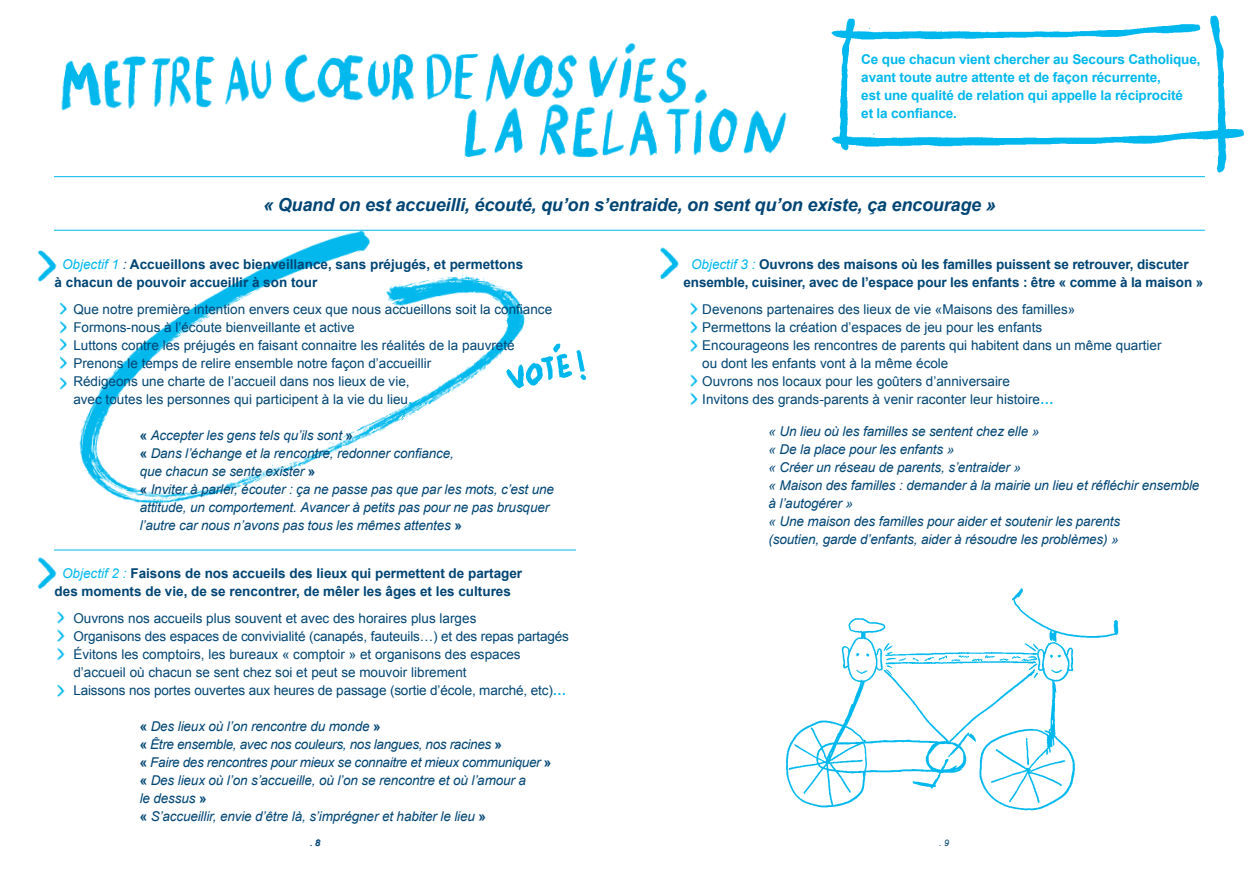
<style>
.page{position:relative;width:1259px;height:893px;background:#fff}
.page>*{position:absolute;margin:0;border:0;box-sizing:border-box;transform-origin:0 0}
.t1{font:italic 700 18px "Arial";letter-spacing:-.01em;color:#004574}
.t2{font:13.5px/18px "Arial";color:#004574}
.t3{font:italic 13.5px/18px "Arial";letter-spacing:-.01em;color:#004574}
.t4{font:700 13.5px/18px "Arial";color:#004574}
.t5{font:700 13.5px/18px "Arial";letter-spacing:-.01em;color:#00b8ed}
.t6{font:italic 9px "Arial";color:#004574}
.s1{font-weight:400;font-style:italic;color:#00b8ed}
.s2{font-weight:400;font-style:italic}
.s3{font-weight:700;color:#00b8ed}
.s4{font-weight:700;font-style:normal}
</style>
<div class="page">
<img style="left:67px;top:229px;width:496px;height:275px">
<img style="left:54px;top:43px;width:843px;height:135px">
<hr style="left:54px;top:550px;width:522px;height:1px;background:#00b8ed">
<hr style="left:54px;top:176px;width:1151px;height:1px;background:#00b8ed">
<hr style="left:54px;top:230px;width:1151px;height:1px;background:#00b8ed">
<img style="left:503px;top:341px;width:83px;height:54px">
<img style="left:37px;top:250px;width:20px;height:32px">
<img style="left:59px;top:301px;width:11px;height:16px">
<img style="left:690px;top:302px;width:8px;height:14px">
<img style="left:690px;top:320px;width:8px;height:14px">
<img style="left:690px;top:339px;width:8px;height:13px">
<img style="left:690px;top:374px;width:8px;height:13px">
<img style="left:690px;top:392px;width:8px;height:14px">
<img style="left:57px;top:611px;width:8px;height:13px">
<img style="left:57px;top:629px;width:8px;height:13px">
<img style="left:57px;top:647px;width:8px;height:14px">
<img style="left:57px;top:684px;width:8px;height:13px">
<img style="left:59px;top:320px;width:11px;height:15px">
<img style="left:59px;top:337px;width:11px;height:16px">
<img style="left:59px;top:355px;width:11px;height:16px">
<img style="left:59px;top:376px;width:11px;height:15px">
<img style="left:660px;top:247px;width:19px;height:32px">
<img style="left:37px;top:557px;width:20px;height:32px">
<img style="left:786px;top:588px;width:333px;height:223px">
<img style="left:820px;top:122px;width:424px;height:31px">
<img style="left:822px;top:24px;width:379px;height:21px">
<img style="left:833px;top:18px;width:28px;height:135px">
<img style="left:1205px;top:15px;width:27px;height:158px">
<p class="t5" style="left:861px;top:50px;width:341px">Ce que chacun vient chercher au Secours Catholique, avant toute autre attente et de façon récurrente,<br>est une qualité de relation qui appelle la réciprocité<br>et la confiance.</p>
<h1 class="t1" style="left:263px;top:193px;width:734px">« Quand on est accueilli, écouté, qu’on s’entraide, on sent qu’on existe, ça encourage »</h1>
<p class="t4" style="left:55px;top:256px;width:470px;text-indent:8px"><span class="s1">Objectif 1</span> <span class="s2">:</span> Accueillons avec bienveillance, sans préjugés, et permettons à chacun de pouvoir accueillir à son tour</p>
<p class="t2" style="left:73px;top:300px;width:480px">Que notre première intention envers ceux que nous accueillons soit la confiance Formons-nous à l’écoute bienveillante et active<br>Luttons contre les préjugés en faisant connaitre les réalités de la pauvreté Prenons le temps de relire ensemble notre façon d’accueillir<br>Rédigeons une charte de l’accueil dans nos lieux de vie,<br>avec toutes les personnes qui participent à la vie du lieu<span class="s3">…</span></p>
<p class="t3" style="left:140px;top:427px;width:416px"><span class="s4">«</span> Accepter les gens tels qu’ils sont <span class="s4">»<br>«</span> Dans l’échange et la rencontre, redonner confiance,<br>que chacun se sente exister <span class="s4">»<br>«</span> Inviter à parler, écouter : ça ne passe pas que par les mots, c’est une attitude, un comportement. Avancer à petits pas pour ne pas brusquer l’autre car nous n’avons pas tous les mêmes attentes <span class="s4">»</span></p>
<p class="t4" style="left:55px;top:565px;width:469px;text-indent:8px"><span class="s1">Objectif 2 :</span> Faisons de nos accueils des lieux qui permettent de partager des moments de vie, de se rencontrer, de mêler les âges et les cultures</p>
<p class="t2" style="left:73px;top:609px;width:497px">Ouvrons nos accueils plus souvent et avec des horaires plus larges<br>Organisons des espaces de convivialité (canapés, fauteuils…) et des repas partagés Évitons les comptoirs, les bureaux « comptoir » et organisons des espaces d’accueil où chacun se sent chez soi et peut se mouvoir librement<br>Laissons nos portes ouvertes aux heures de passage (sortie d’école, marché, etc)<span class="s3">…</span></p>
<p class="t3" style="left:140px;top:717px;width:413px"><span class="s4">«</span> Des lieux où l’on rencontre du monde <span class="s4">»<br>«</span> Être ensemble, avec nos couleurs, nos langues, nos racines <span class="s4">»<br>«</span> Faire des rencontres pour mieux se connaitre et mieux communiquer <span class="s4">» «</span> Des lieux où l’on s’accueille, où l’on se rencontre et où l’amour a<br>le dessus <span class="s4">»<br>«</span> S’accueillir, envie d’être là, s’imprégner et habiter le lieu <span class="s4">»</span></p>
<p class="t4" style="left:683px;top:256px;width:521px;text-align:center"><span class="s1">Objectif 3 :</span> Ouvrons des maisons où les familles puissent se retrouver, discuter ensemble, cuisiner, avec de l’espace pour les enfants : être « comme à la maison »</p>
<p class="t2" style="left:702px;top:300px;width:461px">Devenons partenaires des lieux de vie «Maisons des familles»<br>Permettons la création d’espaces de jeu pour les enfants<br>Encourageons les rencontres de parents qui habitent dans un même quartier ou dont les enfants vont à la même école<br>Ouvrons nos locaux pour les goûters d’anniversaire<br>Invitons des grands-parents à venir raconter leur histoire<span class="s3">…</span></p>
<p class="t3" style="left:768px;top:422px;width:432px">« Un lieu où les familles se sentent chez elle »<br>« De la place pour les enfants »<br>« Créer un réseau de parents, s’entraider »<br>« Maison des familles : demander à la mairie un lieu et réfléchir ensemble à l’autogérer »<br>« Une maison des familles pour aider et soutenir les parents<br>(soutien, garde d’enfants, aider à résoudre les problèmes) »</p>
<p class="t6" style="left:310px;top:836px;width:12px">. 8</p>
<p class="t6" style="left:939px;top:836px;width:12px">. 9</p>
</div>
